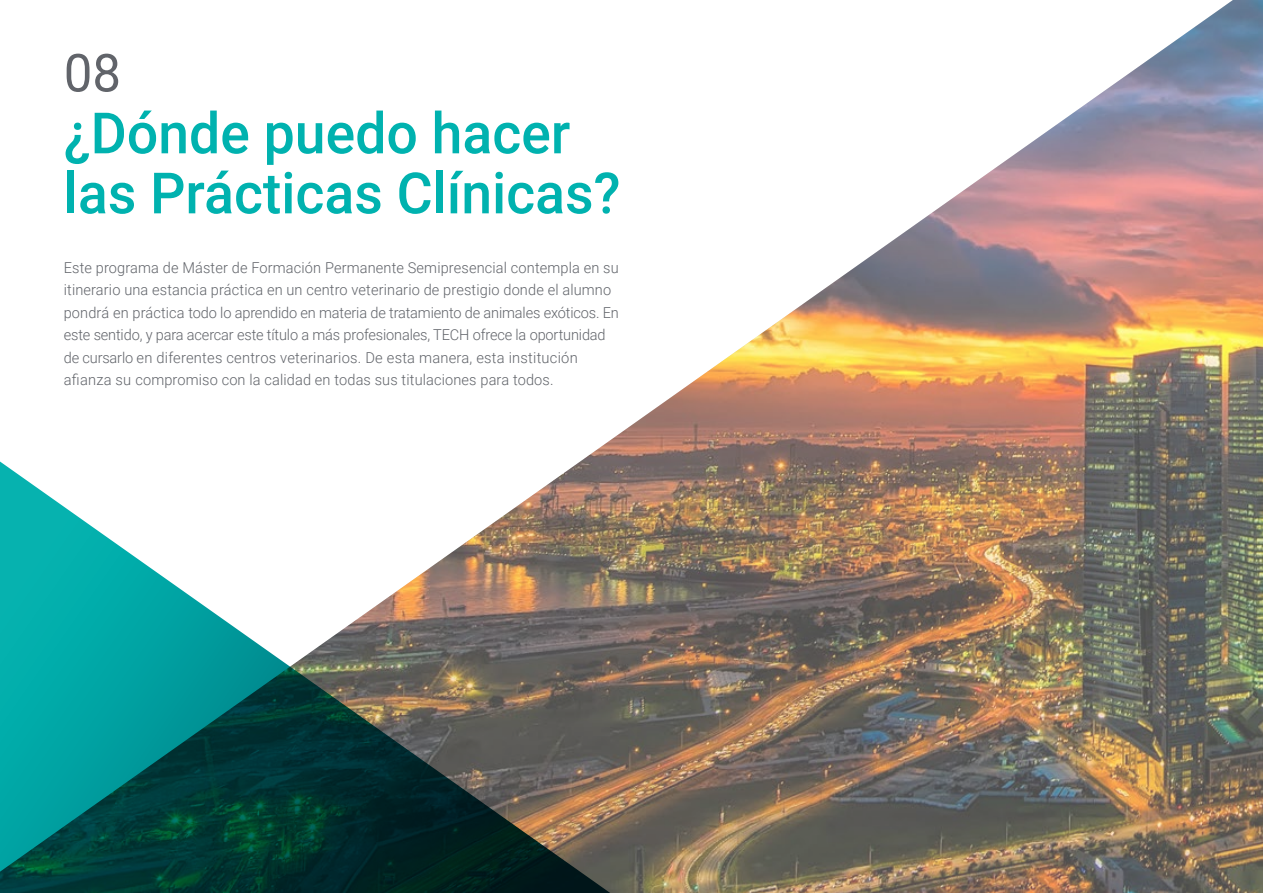
<style>
.page{position:relative;width:1263px;height:893px;background:#fff}
.page>*{position:absolute;margin:0;border:0;box-sizing:border-box;transform-origin:0 0}
.t1{font:500 57px/60px "Roboto";color:#00b2af}
.t2{font:52.5px "Roboto";color:#61646a}
.t3{font:300 15px/22.5px "Roboto";letter-spacing:.01em;color:#61646a}
</style>
<div class="page">
<img style="left:602px;top:0;width:661px;height:893px">
<svg style="left:0;top:446px;width:640px;height:447px"></svg>
<h2 class="t2" style="left:64px;top:36px;width:59px">08</h2>
<h1 class="t1" style="left:64px;top:101px;width:558px">¿Dónde puedo hacer las Prácticas Clínicas?</h1>
<p class="t3" style="left:64px;top:255px;width:557px">Este programa de Máster de Formación Permanente Semipresencial contempla en su itinerario una estancia práctica en un centro veterinario de prestigio donde el alumno pondrá en práctica todo lo aprendido en materia de tratamiento de animales exóticos. En este sentido, y para acercar este título a más profesionales, TECH ofrece la oportunidad de cursarlo en diferentes centros veterinarios. De esta manera, esta institución afianza su compromiso con la calidad en todas sus titulaciones para todos.</p>
</div>
